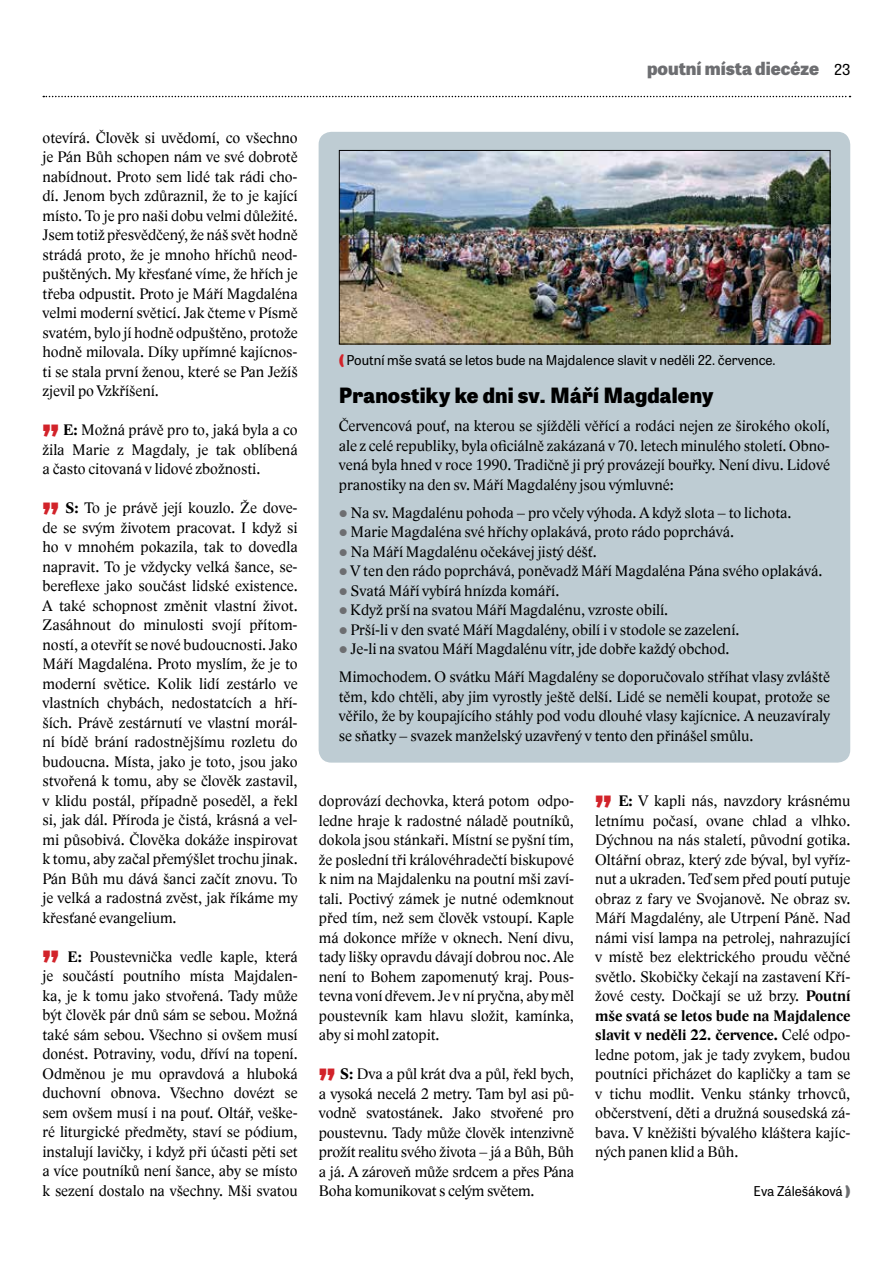
<style>
.page{position:relative;width:893px;height:1263px;background:#fff}
.page>*{position:absolute;margin:0;border:0;box-sizing:border-box;transform-origin:0 0}
.t1{font:800 36px "Tablet Gothic";color:#d2232a}
.t2{font:800 21px "Tablet Gothic";letter-spacing:.01em;color:#000}
.t3{font:800 18px "Tablet Gothic";color:#6d6e71}
.t4{font:15.75px/19.5px "Lido STFCE";color:#000;text-align:justify}
.t5{font:13.5px "Tablet Gothic";color:#000}
.s1{font-weight:700}
.s2{font-weight:400;font-size:15px;color:#000}
.s3{font-weight:800;color:#d2232a}
.s4{color:#6d6e71}
.s5{font-weight:800;color:#6d6e71}
</style>
<div class="page">
<svg style="left:43px;top:96px;width:807px;height:1px"></svg>
<div style="left:319px;top:132px;width:531px;height:631px;background:#beccd3;border-radius:13px"></div>
<img style="left:341px;top:152px;width:487px;height:190px">
<div style="left:339px;top:150px;width:491px;height:194px;border:1px solid #000"></div>
<p class="t4" style="left:43px;top:128px;width:257px">otevírá. Člověk si uvědomí, co všechno je Pán Bůh schopen nám ve své dobrotě nabídnout. Proto sem lidé tak rádi cho&shy;dí. Jenom bych zdůraznil, že to je kající místo. To je pro naši dobu velmi důležité.<br>Jsem totiž přesvědčený, že náš svět hodně strádá proto, že je mnoho hříchů neod&shy;puštěných. My křesťané víme, že hřích je třeba odpustit. Proto je Máří Magdaléna velmi moderní světicí. Jak čteme v Písmě svatém, bylo jí hodně odpuštěno, protože hodně milovala. Díky upřímné kajícnos&shy;ti se stala první ženou, které se Pan Ježíš zjevil po Vzkříšení.</p>
<h1 class="t1" style="left:43px;top:390px;width:18px">„</h1>
<p class="t4" style="left:43px;top:420px;width:257px;text-indent:21px"><span class="s1">E:</span> Možná právě pro to, jaká byla a co žila Marie z Magdaly, je tak oblíbená a často citovaná v lidové zbožnosti.</p>
<h1 class="t1" style="left:43px;top:468px;width:18px">„</h1>
<p class="t4" style="left:43px;top:498px;width:257px;text-indent:23px"><span class="s1">S:</span> To je právě její kouzlo. Že dove&shy;de se svým životem pracovat. I když si ho v mnohém pokazila, tak to dovedla napravit. To je vždycky velká šance, se&shy;bereflexe jako součást lidské existence.<br>A také schopnost změnit vlastní život.<br>Zasáhnout do minulosti svojí přítom&shy;ností, a otevřít se nové budoucnosti. Jako Máří Magdaléna. Proto myslím, že je to moderní světice. Kolik lidí zestárlo ve vlastních chybách, nedostatcích a hří&shy;ších. Právě zestárnutí ve vlastní morál&shy;ní bídě brání radostnějšímu rozletu do budoucna. Místa, jako je toto, jsou jako stvořená k tomu, aby se člověk zastavil, v klidu postál, případně poseděl, a řekl si, jak dál. Příroda je čistá, krásná a vel&shy;mi působivá. Člověka dokáže inspirovat k tomu, aby začal přemýšlet trochu jinak.<br>Pán Bůh mu dává šanci začít znovu. To je velká a radostná zvěst, jak říkáme my křesťané evangelium.</p>
<h1 class="t1" style="left:43px;top:916px;width:18px">„</h1>
<p class="t4" style="left:43px;top:947px;width:257px;text-indent:25px"><span class="s1">E:</span> Poustevnička vedle kaple, která je součástí poutního místa Majdalen&shy;ka, je k tomu jako stvořená. Tady může být člověk pár dnů sám se sebou. Možná také sám sebou. Všechno si ovšem musí donést. Potraviny, vodu, dříví na topení.<br>Odměnou je mu opravdová a hluboká duchovní obnova. Všechno dovézt se sem ovšem musí i na pouť. Oltář, veške&shy;ré liturgické předměty, staví se pódium, instalují lavičky, i když při účasti pěti set a více poutníků není šance, aby se místo k sezení dostalo na všechny. Mši svatou</p>
<p class="t3" style="left:647px;top:55px;width:205px">poutní místa diecéze <span class="s2">23</span></p>
<p class="t5" style="left:339px;top:351px;width:438px"><span class="s3">(</span> Poutní mše svatá se letos bude na Majdalence slavit v neděli 22. července.</p>
<h2 class="t2" style="left:339px;top:380px;width:376px">Pranostiky ke dni sv. Máří Magdaleny</h2>
<p class="t4" style="left:339px;top:416px;width:493px">Červencová pouť, na kterou se sjížděli věřící a rodáci nejen ze širokého okolí, ale z celé republiky, byla oficiálně zakázaná v 70. letech minulého století. Obno&shy;vená byla hned v roce 1990. Tradičně ji prý provázejí bouřky. Není divu. Lidové pranostiky na den sv. Máří Magdalény jsou výmluvné:</p>
<p class="t4" style="left:339px;top:503px;width:454px"><span class="s4">●</span> Na sv. Magdalénu pohoda – pro včely výhoda. A když slota – to lichota.</p>
<p class="t4" style="left:339px;top:522px;width:397px"><span class="s4">●</span> Marie Magdaléna své hříchy oplakává, proto rádo poprchává.</p>
<p class="t4" style="left:339px;top:542px;width:259px"><span class="s4">●</span> Na Máří Magdalénu očekávej jistý déšť.</p>
<p class="t4" style="left:339px;top:561px;width:485px"><span class="s4">●</span> V ten den rádo poprchává, poněvadž Máří Magdaléna Pána svého oplakává.</p>
<p class="t4" style="left:339px;top:581px;width:222px"><span class="s4">●</span> Svatá Máří vybírá hnízda komáří.</p>
<p class="t4" style="left:339px;top:600px;width:331px"><span class="s4">●</span> Když prší na svatou Máří Magdalénu, vzroste obilí.</p>
<p class="t4" style="left:339px;top:620px;width:402px"><span class="s4">●</span> Prší-li v den svaté Máří Magdalény, obilí i v stodole se zazelení.</p>
<p class="t4" style="left:339px;top:635px;width:493px;line-height:28px"><span class="s4">●</span> Je-li na svatou Máří Magdalénu vítr, jde dobře každý obchod.<br>Mimochodem. O svátku Máří Magdalény se doporučovalo stříhat vlasy zvláště</p>
<p class="t4" style="left:339px;top:687px;width:493px">těm, kdo chtěli, aby jim vyrostly ještě delší. Lidé se neměli koupat, protože se věřilo, že by koupajícího stáhly pod vodu dlouhé vlasy kajícnice. A neuzavíraly se sňatky – svazek manželský uzavřený v tento den přinášel smůlu.</p>
<p class="t4" style="left:319px;top:791px;width:257px">doprovází dechovka, která potom odpo&shy;ledne hraje k radostné náladě poutníků, dokola jsou stánkaři. Místní se pyšní tím, že poslední tři královéhradečtí biskupové k nim na Majdalenku na poutní mši zaví&shy;tali. Poctivý zámek je nutné odemknout před tím, než sem člověk vstoupí. Kaple má dokonce mříže v oknech. Není divu, tady lišky opravdu dávají dobrou noc. Ale není to Bohem zapomenutý kraj. Pous&shy;tevna voní dřevem. Je v ní pryčna, aby měl poustevník kam hlavu složit, kamínka, aby si mohl zatopit.</p>
<h1 class="t1" style="left:319px;top:1034px;width:18px">„</h1>
<p class="t4" style="left:319px;top:1064px;width:257px;text-indent:21px"><span class="s1">S:</span> Dva a půl krát dva a půl, řekl bych, a vysoká necelá 2 metry. Tam byl asi pů&shy;vodně svatostánek. Jako stvořené pro poustevnu. Tady může člověk intenzivně prožít realitu svého života – já a Bůh, Bůh a já. A zároveň může srdcem a přes Pána Boha komunikovat s celým světem.</p>
<p class="t4" style="left:595px;top:791px;width:257px;text-indent:23px"><span class="s1">E:</span> V kapli nás, navzdory krásnému letnímu počasí, ovane chlad a vlhko.<br>Dýchnou na nás staletí, původní gotika.<br>Oltářní obraz, který zde býval, byl vyříz&shy;nut a ukraden. Teď sem před poutí putuje obraz z fary ve Svojanově. Ne obraz sv.<br>Máří Magdalény, ale Utrpení Páně. Nad námi visí lampa na petrolej, nahrazující v místě bez elektrického proudu věčné světlo. Skobičky čekají na zastavení Kří&shy;žové cesty. Dočkají se už brzy. <span class="s1">Poutní mše svatá se letos bude na Majdalence slavit v neděli 22. července.</span> Celé odpo&shy;ledne potom, jak je tady zvykem, budou poutníci přicházet do kapličky a tam se v tichu modlit. Venku stánky trhovců, občerstvení, děti a družná sousedská zá&shy;bava. V kněžišti bývalého kláštera kajíc&shy;ných panen klid a Bůh.</p>
<p class="t5" style="left:753px;top:1181px;width:98px">Eva Zálešáková <span class="s5">)</span></p>
<h1 class="t1" style="left:595px;top:761px;width:18px">„</h1>
</div>
